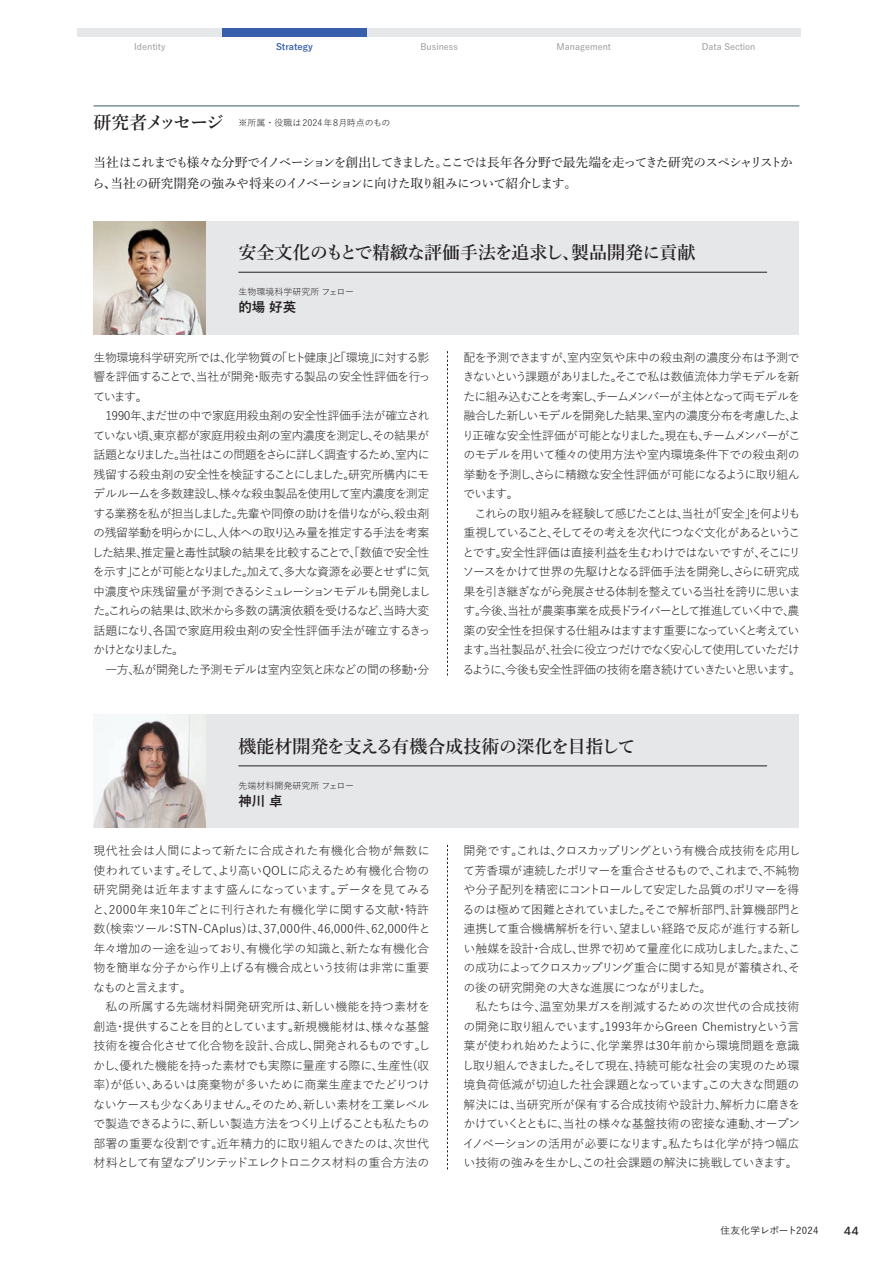
<style>
.page{position:relative;width:893px;height:1263px;background:#fff}
.page>*{position:absolute;margin:0;border:0;box-sizing:border-box;transform-origin:0 0}
.t1{font:600 18px "Yu Min Pr 6 N";letter-spacing:-.02em;color:#231f20}
.t2{font:600 18px "Yu Min Pr 6 N";letter-spacing:-.08em;color:#231f20}
.t3{font:700 13.5px "Yu Go Pr 6 N";color:#231f20}
.t4{font:500 12.75px/21px "Yu Min";letter-spacing:-.07em;color:#231f20}
.t5{font:12px/19.5px "Yu Go Pr 6 N";letter-spacing:-.055em;color:#231f20;text-align:justify}
.t6{font:12px/19.5px "Yu Go Pr 6 N";letter-spacing:-.085em;color:#231f20}
.t7{font:12px/19.5px "Yu Go Pr 6 N";letter-spacing:-.03em;color:#231f20}
.t8{font:500 11.7px "Pretendard";color:#231f20}
.t9{font:500 9.75px "Yu Go Pr 6 N";letter-spacing:.025em;color:#231f20}
.t10{font:9px "Yu Go Pr 6 N";color:#231f20}
.t11{font:500 9px "Yu Go Pr 6 N";color:#939598}
.t12{font:700 9px "Yu Go Pr 6 N";color:#375fac}
</style>
<div class="page">
<hr style="left:94px;top:105px;width:705px;height:2px;background:#617989">
<div style="left:94px;top:715px;width:705px;height:113px;background:#e6e7e9"></div>
<svg style="left:447px;top:845px;width:1px;height:324px"></svg>
<img style="left:94px;top:715px;width:112px;height:113px">
<hr style="left:238px;top:766px;width:529px;height:1px;background:#231f20">
<div style="left:94px;top:221px;width:705px;height:113px;background:#e6e7e9"></div>
<svg style="left:447px;top:351px;width:1px;height:324px"></svg>
<img style="left:94px;top:221px;width:112px;height:113px">
<hr style="left:238px;top:272px;width:529px;height:1px;background:#231f20">
<div style="left:78px;top:28px;width:144px;height:9px;background:#e6e7e9"></div>
<div style="left:367px;top:28px;width:145px;height:9px;background:#e6e7e9"></div>
<div style="left:512px;top:28px;width:144px;height:9px;background:#e6e7e9"></div>
<div style="left:656px;top:28px;width:145px;height:9px;background:#e6e7e9"></div>
<div style="left:222px;top:28px;width:145px;height:9px;background:#375fac"></div>
<p class="t11" style="left:134px;top:39px;width:33px">Identity</p>
<p class="t12" style="left:276px;top:42px;width:38px">Strategy</p>
<p class="t11" style="left:420px;top:39px;width:39px">Business</p>
<p class="t11" style="left:557px;top:39px;width:56px">Management</p>
<p class="t11" style="left:702px;top:39px;width:55px">Data Section</p>
<h1 class="t2" style="left:94px;top:112px;width:132px">研究者メッセージ</h1>
<p class="t4" style="left:92px;top:150px;width:702px">当社はこれまでも様々な分野でイノベーションを創出してきました。ここでは長年各分野で最先端を走ってきた研究のスペシャリストから、当社の研究開発の強みや将来のイノベーションに向けた取り組みについて紹介します。</p>
<p class="t10" style="left:238px;top:114px;width:154px">※所属・役職は2024年８月時点のもの</p>
<h1 class="t1" style="left:238px;top:243px;width:458px">安全文化のもとで精緻な評価手法を追求し、製品開発に貢献</h1>
<p class="t10" style="left:238px;top:284px;width:117px">生物環境科学研究所 フェロー</p>
<p class="t3" style="left:238px;top:300px;width:59px">的場 好英</p>
<p class="t5" style="left:93px;top:346px;width:339px">生物環境科学研究所では、化学物質の「ヒト健康」と「環境」に対する影響を評価することで、当社が開発・販売する製品の安全性評価を行っています。</p>
<p class="t5" style="left:92px;top:405px;width:340px;text-align:left;text-indent:13px">1990年、まだ世の中で家庭用殺虫剤の安全性評価手法が確立されていない頃、東京都が家庭用殺虫剤の室内濃度を測定し、その結果が話題となりました。当社はこの問題をさらに詳しく調査するため、室内に残留する殺虫剤の安全性を検証することにしました。研究所構内にモデルルームを多数建設し、様々な殺虫製品を使用して室内濃度を測定する業務を私が担当しました。先輩や同僚の助けを借りながら、殺虫剤の残留挙動を明らかにし、人体への取り込み量を推定する手法を考案した結果、推定量と毒性試験の結果を比較することで、「数値で安全性を示す」ことが可能となりました。加えて、多大な資源を必要とせずに気中濃度や床残留量が予測できるシミュレーションモデルも開発しました。これらの結果は、欧米から多数の講演依頼を受けるなど、当時大変話題になり、各国で家庭用殺虫剤の安全性評価手法が確立するきっかけとなりました。</p>
<p class="t5" style="left:105px;top:658px;width:325px">一方、私が開発した予測モデルは室内空気と床などの間の移動・分</p>
<p class="t5" style="left:462px;top:346px;width:340px">配を予測できますが、室内空気や床中の殺虫剤の濃度分布は予測できないという課題がありました。そこで私は数値流体力学モデルを新たに組み込むことを考案し、チームメンバーが主体となって両モデルを融合した新しいモデルを開発した結果、室内の濃度分布を考慮した、より正確な安全性評価が可能となりました。現在も、チームメンバーがこのモデルを用いて種々の使用方法や室内環境条件下での殺虫剤の挙動を予測し、さらに精緻な安全性評価が可能になるように取り組んでいます。</p>
<p class="t6" style="left:462px;top:502px;width:340px;text-indent:12px">これらの取り組みを経験して感じたことは、当社が「安全」を何よりも重視していること、そしてその考えを次代につなぐ文化があるということです。安全性評価は直接利益を生むわけではないですが、そこにリソースをかけて世界の先駆けとなる評価手法を開発し、さらに研究成果を引き継ぎながら発展させる体制を整えている当社を誇りに思います。今後、当社が農薬事業を成長ドライバーとして推進していく中で、農薬の安全性を担保する仕組みはますます重要になっていくと考えています。当社製品が、社会に役立つだけでなく安心して使用していただけるように、今後も安全性評価の技術を磨き続けていきたいと思います。</p>
<h1 class="t1" style="left:238px;top:736px;width:399px">機能材開発を支える有機合成技術の深化を目指して</h1>
<p class="t10" style="left:238px;top:777px;width:117px">先端材料開発研究所 フェロー</p>
<p class="t3" style="left:238px;top:793px;width:46px">神川 卓</p>
<p class="t5" style="left:93px;top:840px;width:340px">現代社会は人間によって新たに合成された有機化合物が無数に使われています。そして、より高いQOLに応えるため有機化合物の研究開発は近年ますます盛んになっています。データを見てみると、2000年来10年ごとに刊行された有機化学に関する文献・特許数(検索ツール：STN-CAplus)は、37,000件、46,000件、62,000件と年々増加の一途を辿っており、有機化学の知識と、新たな有機化合物を簡単な分子から作り上げる有機合成という技術は非常に重要なものと言えます。</p>
<p class="t7" style="left:93px;top:996px;width:339px;text-indent:12px">私の所属する先端材料開発研究所は、新しい機能を持つ素材を創造・提供することを目的としています。新規機能材は、様々な基盤技術を複合化させて化合物を設計、合成し、開発されるものです。しかし、優れた機能を持った素材でも実際に量産する際に、生産性(収率)が低い、あるいは廃棄物が多いために商業生産までたどりつけないケースも少なくありません。そのため、新しい素材を工業レベルで製造できるように、新しい製造方法をつくり上げることも私たちの部署の重要な役割です。近年精力的に取り組んできたのは、次世代材料として有望なプリンテッドエレクトロニクス材料の重合方法の</p>
<p class="t5" style="left:463px;top:840px;width:340px">開発です。これは、クロスカップリングという有機合成技術を応用して芳香環が連続したポリマーを重合させるもので、これまで、不純物や分子配列を精密にコントロールして安定した品質のポリマーを得るのは極めて困難とされていました。そこで解析部門、計算機部門と連携して重合機構解析を行い、望ましい経路で反応が進行する新しい触媒を設計・合成し、世界で初めて量産化に成功しました。また、この成功によってクロスカップリング重合に関する知見が蓄積され、その後の研究開発の大きな進展につながりました。</p>
<p class="t5" style="left:462px;top:996px;width:339px;text-indent:13px">私たちは今、温室効果ガスを削減するための次世代の合成技術の開発に取り組んでいます。1993年からGreen Chemistryという言葉が使われ始めたように、化学業界は30年前から環境問題を意識し取り組んできました。そして現在、持続可能な社会の実現のため環境負荷低減が切迫した社会課題となっています。この大きな問題の解決には、当研究所が保有する合成技術や設計力、解析力に磨きをかけていくとともに、当社の様々な基盤技術の密接な連動、オープンイノベーションの活用が必要になります。私たちは化学が持つ幅広い技術の強みを生かし、この社会課題の解決に挑戦していきます。</p>
<p class="t9" style="left:721px;top:1221px;width:99px">住友化学レポート2024</p>
<p class="t8" style="left:844px;top:1222px;width:17px">44</p>
</div>
